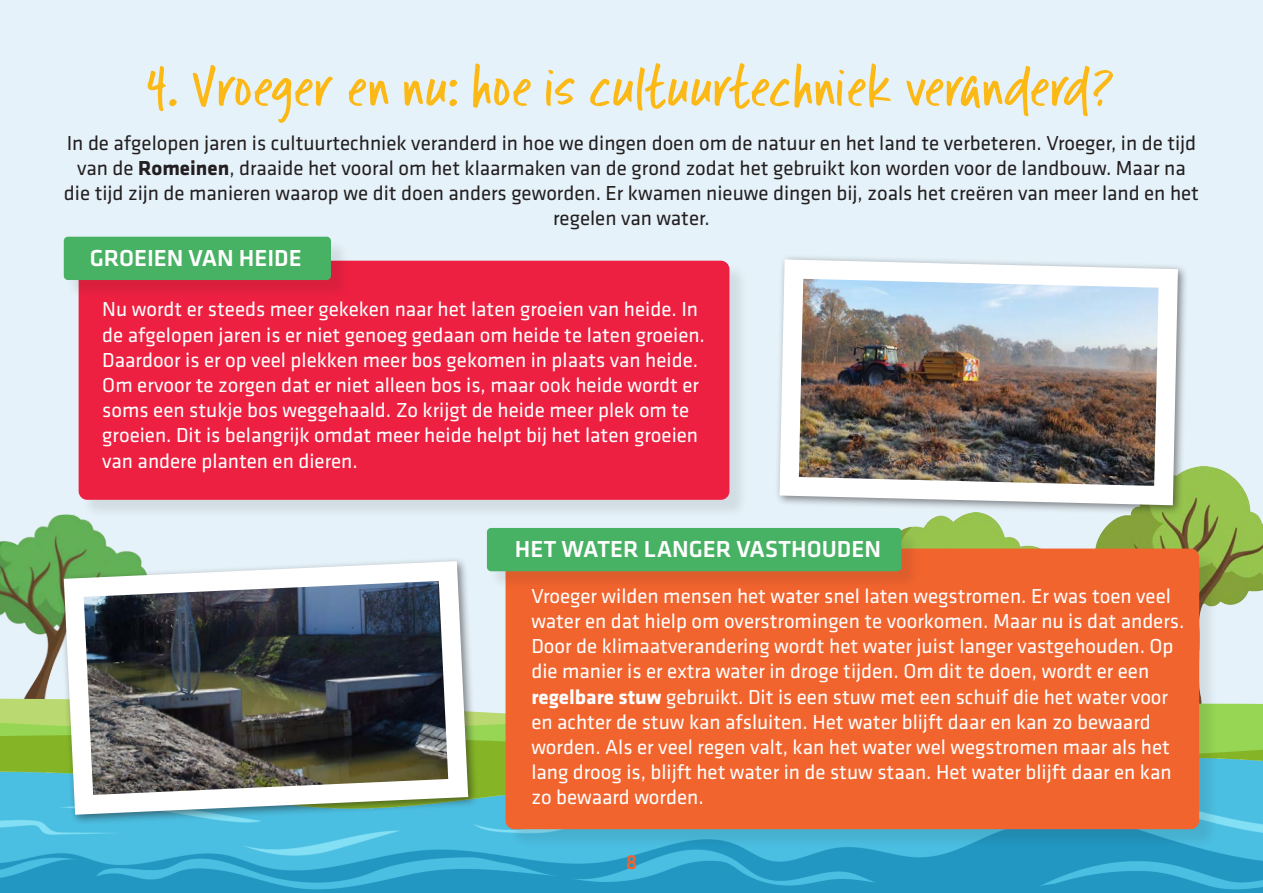
<style>
.page{position:relative;width:1263px;height:893px;background:#e6f2f9}
.page>*{position:absolute;margin:0;border:0;box-sizing:border-box;transform-origin:0 0}
.t1{font:51px "Intruding Cat";color:#fcb814}
.t2{font:500 24px "Klavika Basic";color:#fff}
.t3{font:21px/25.2px "Klavika Basic";color:#fff}
.t4{font:21px/25.2px "Klavika Basic";color:#231f20;text-align:center}
.t5{font:500 21px "Klavika Basic";color:#f2642e}
.s1{font-weight:700}
</style>
<div class="page">
<img style="left:899px;top:516px;width:171px;height:33px">
<img style="left:1095px;top:466px;width:168px;height:139px">
<img style="left:0;top:514px;width:139px;height:183px">
<img style="left:0;top:736px;width:1263px;height:157px">
<div style="left:508px;top:551px;width:710px;height:297px;background:#231f20;opacity:.1"></div>
<div style="left:505px;top:549px;width:694px;height:280px;background:#f2642e;border-radius:9px"></div>
<div style="left:489px;top:530px;width:431px;height:60px;background:#231f20;opacity:.1"></div>
<div style="left:487px;top:528px;width:414px;height:43px;background:#47b164;border-radius:4px"></div>
<div style="left:81px;top:263px;width:667px;height:255px;background:#231f20;opacity:.1"></div>
<div style="left:79px;top:261px;width:650px;height:239px;background:#ed2041;border-radius:9px"></div>
<div style="left:66px;top:239px;width:284px;height:60px;background:#231f20;opacity:.1"></div>
<div style="left:64px;top:237px;width:267px;height:43px;background:#47b164;border-radius:4px"></div>
<div style="left:774px;top:254px;width:415px;height:262px;background:#231f20;opacity:.55"></div>
<svg style="left:779px;top:259px;width:399px;height:246px;background:#f3f5f6"></svg>
<img style="left:799px;top:279px;width:359px;height:207px">
<div style="left:59px;top:556px;width:420px;height:270px;background:#231f20;opacity:.55"></div>
<svg style="left:64px;top:561px;width:404px;height:254px;background:#cfe3dd"></svg>
<img style="left:84px;top:581px;width:364px;height:214px">
<p class="t1" style="left:147px;top:58px;width:970px">4. Vroeger en nu: hoe is cultuurtechniek veranderd?</p>
<p class="t4" style="left:64px;top:129px;width:1136px">In de afgelopen jaren is cultuurtechniek veranderd in hoe we dingen doen om de natuur en het land te verbeteren. Vroeger, in de tijd van de <span class="s1">Romeinen</span>, draaide het vooral om het klaarmaken van de grond zodat het gebruikt kon worden voor de landbouw. Maar na die tijd zijn de manieren waarop we dit doen anders geworden. Er kwamen nieuwe dingen bij, zoals het creëren van meer land en het regelen van water.</p>
<p class="t2" style="left:90px;top:242px;width:213px">GROEIEN VAN HEIDE</p>
<p class="t3" style="left:102px;top:296px;width:604px">Nu wordt er steeds meer gekeken naar het laten groeien van heide. In de afgelopen jaren is er niet genoeg gedaan om heide te laten groeien.<br>Daardoor is er op veel plekken meer bos gekomen in plaats van heide.<br>Om ervoor te zorgen dat er niet alleen bos is, maar ook heide wordt er soms een stukje bos weggehaald. Zo krijgt de heide meer plek om te groeien. Dit is belangrijk omdat meer heide helpt bij het laten groeien van andere planten en dieren.</p>
<p class="t2" style="left:515px;top:533px;width:368px">HET WATER LANGER VASTHOUDEN</p>
<p class="t3" style="left:531px;top:582px;width:655px">Vroeger wilden mensen het water snel laten wegstromen. Er was toen veel water en dat hielp om overstromingen te voorkomen. Maar nu is dat anders.<br>Door de klimaatverandering wordt het water juist langer vastgehouden. Op die manier is er extra water in droge tijden. Om dit te doen, wordt er een <span class="s1">regelbare stuw</span> gebruikt. Dit is een stuw met een schuif die het water voor en achter de stuw kan afsluiten. Het water blijft daar en kan zo bewaard worden. Als er veel regen valt, kan het water wel wegstromen maar als het lang droog is, blijft het water in de stuw staan. Het water blijft daar en kan zo bewaard worden.</p>
<p class="t5" style="left:626px;top:848px;width:13px">8</p>
</div>
